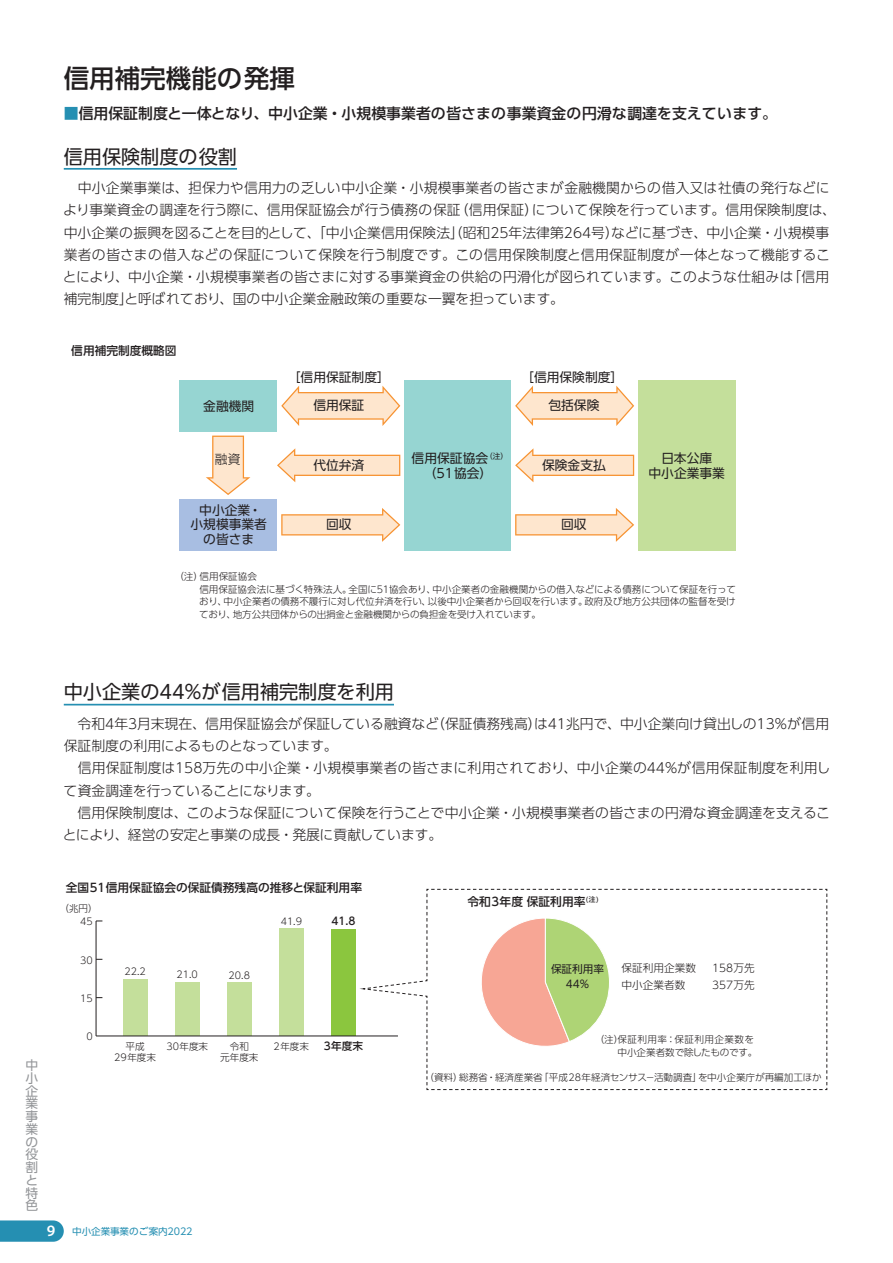
<style>
.page{position:relative;width:893px;height:1263px;background:#fff}
.page>*{position:absolute;margin:0;border:0;box-sizing:border-box;transform-origin:0 0}
.t1{font:500 25.5px "UD Shin Go Pro";color:#231f20}
.t2{font:19.2px "UD Shin Go Pro";color:#231f20}
.t3{font:600 15.9px "Myriad Pro";color:#fff}
.t4{font:500 14.85px "UD Shin Go Pro";color:#231f20}
.t5{font:300 13.8px/22.4px "UD Shin Go Pro";color:#231f20}
.t6{font:12.75px/14.9px "UD Shin Go Pro";color:#231f20;text-align:center}
.t7{font:12.75px/12.8px "UD Shin Go Pro";color:#939598;text-align:justify}
.t8{font:300 12.75px "UD Shin Go Pro";color:#231f20}
.t9{font:500 11.7px "UD Shin Go Pro";color:#231f20}
.t10{font:300 10.65px "UD Shin Go Pro";color:#231f20}
.t11{font:10.65px/14.9px "UD Shin Go Pro";color:#231f20;text-align:center}
.t12{font:500 10.65px "UD Shin Go Pro";color:#231f20}
.t13{font:300 9.6px/12.8px "UD Shin Go Pro";letter-spacing:-.005em;color:#231f20}
.t14{font:9.6px "UD Shin Go Pro";letter-spacing:-.01em;color:#258fb2}
.s1{color:#258fb2}
</style>
<div class="page">
<svg style="left:0;top:1220px;width:64px;height:22px"></svg>
<hr style="left:64px;top:168px;width:173px;height:2px;background:#258fb2">
<hr style="left:64px;top:704px;width:330px;height:1px;background:#258fb2">
<div style="left:123px;top:979px;width:24px;height:57px;background:#c4df9b"></div>
<div style="left:175px;top:982px;width:24px;height:54px;background:#c4df9b"></div>
<div style="left:227px;top:983px;width:24px;height:53px;background:#c4df9b"></div>
<div style="left:279px;top:929px;width:24px;height:107px;background:#c4df9b"></div>
<div style="left:331px;top:929px;width:25px;height:107px;background:#8bc63e"></div>
<svg style="left:358px;top:889px;width:469px;height:201px"></svg>
<hr style="left:96px;top:1036px;width:302px;height:1px;background:#231f20">
<hr style="left:96px;top:921px;width:1px;height:115px;background:#231f20">
<svg style="left:206px;top:436px;width:44px;height:59px"></svg>
<div style="left:405px;top:380px;width:106px;height:170px;background:#96d5d2"></div>
<div style="left:638px;top:380px;width:98px;height:170px;background:#c4df9b"></div>
<div style="left:179px;top:380px;width:98px;height:51px;background:#96d5d2"></div>
<svg style="left:281px;top:386px;width:119px;height:40px"></svg>
<svg style="left:281px;top:508px;width:119px;height:34px"></svg>
<svg style="left:277px;top:448px;width:123px;height:34px"></svg>
<svg style="left:515px;top:386px;width:119px;height:40px"></svg>
<svg style="left:515px;top:508px;width:119px;height:34px"></svg>
<svg style="left:515px;top:448px;width:119px;height:34px"></svg>
<div style="left:179px;top:499px;width:98px;height:51px;background:#a8bee2"></div>
<h1 class="t1" style="left:64px;top:58px;width:233px">信用補完機能の発揮</h1>
<p class="t4" style="left:64px;top:102px;width:715px"><span class="s1">■</span>信用保証制度と一体となり、中小企業・小規模事業者の皆さまの事業資金の円滑な調達を支えています。</p>
<h2 class="t2" style="left:64px;top:141px;width:175px">信用保険制度の役割</h2>
<p class="t5" style="left:63px;top:176px;width:775px">　中小企業事業は、担保力や信用力の乏しい中小企業・小規模事業者の皆さまが金融機関からの借入又は社債の発行などにより事業資金の調達を行う際に、信用保証協会が行う債務の保証（信用保証）について保険を行っています。信用保険制度は、中小企業の振興を図ることを目的として、「中小企業信用保険法」（昭和25年法律第264号）などに基づき、中小企業・小規模事業者の皆さまの借入などの保証について保険を行う制度です。この信用保険制度と信用保証制度が一体となって機能することにより、中小企業・小規模事業者の皆さまに対する事業資金の供給の円滑化が図られています。このような仕組みは「信用補完制度」と呼ばれており、国の中小企業金融政策の重要な一翼を担っています。</p>
<p class="t9" style="left:71px;top:341px;width:107px">信用補完制度概略図</p>
<p class="t6" style="left:288px;top:369px;width:104px">［信用保証制度］</p>
<p class="t6" style="left:521px;top:369px;width:104px">［信用保険制度］</p>
<p class="t6" style="left:203px;top:398px;width:53px">金融機関</p>
<p class="t6" style="left:313px;top:397px;width:53px">信用保証</p>
<p class="t6" style="left:548px;top:397px;width:53px">包括保険</p>
<p class="t8" style="left:215px;top:448px;width:27px">融資</p>
<p class="t6" style="left:313px;top:457px;width:53px">代位弁済</p>
<p class="t6" style="left:412px;top:450px;width:98px">信用保証協会<sup>（注）</sup>（51協会）</p>
<p class="t6" style="left:542px;top:457px;width:65px">保険金支払</p>
<p class="t6" style="left:648px;top:450px;width:78px">日本公庫<br>中小企業事業</p>
<p class="t6" style="left:191px;top:502px;width:78px">中小企業・小規模事業者の皆さま</p>
<p class="t13" style="left:199px;top:569px;width:538px;text-indent:-25px">（注）信用保証協会<br>信用保証協会法に基づく特殊法人。全国に51協会あり、中小企業者の金融機関からの借入などによる債務について保証を行っており、中小企業者の債務不履行に対し代位弁済を行い、以後中小企業者から回収を行います。政府及び地方公共団体の監督を受けており、地方公共団体からの出捐金と金融機関からの負担金を受け入れています。</p>
<p class="t6" style="left:326px;top:517px;width:27px">回収</p>
<p class="t6" style="left:561px;top:517px;width:27px">回収</p>
<h2 class="t2" style="left:64px;top:676px;width:332px">中小企業の44％が信用補完制度を利用</h2>
<p class="t5" style="left:63px;top:712px;width:769px">　令和4年3月末現在、信用保証協会が保証している融資など（保証債務残高）は41兆円で、中小企業向け貸出しの13%が信用保証制度の利用によるものとなっています。<br>　信用保証制度は158万先の中小企業・小規模事業者の皆さまに利用されており、中小企業の44%が信用保証制度を利用して資金調達を行っていることになります。<br>　信用保険制度は、このような保証について保険を行うことで中小企業・小規模事業者の皆さまの円滑な資金調達を支えることにより、経営の安定と事業の成長・発展に貢献しています。</p>
<p class="t9" style="left:66px;top:878px;width:298px">全国51信用保証協会の保証債務残高の推移と保証利用率</p>
<p class="t13" style="left:59px;top:902px;width:40px">（兆円）</p>
<p class="t13" style="left:80px;top:915px;width:14px">45</p>
<p class="t13" style="left:80px;top:953px;width:14px">30</p>
<p class="t13" style="left:80px;top:992px;width:14px">15</p>
<p class="t13" style="left:125px;top:964px;width:23px">22.2</p>
<p class="t13" style="left:177px;top:968px;width:23px">21.0</p>
<p class="t13" style="left:229px;top:968px;width:23px">20.8</p>
<p class="t13" style="left:281px;top:914px;width:23px">41.9</p>
<p class="t12" style="left:331px;top:912px;width:26px">41.8</p>
<p class="t7" style="left:26px;top:1058px;width:14px">中小企業事業の役割と特色</p>
<p class="t3" style="left:47px;top:1221px;width:10px">9</p>
<p class="t13" style="left:86px;top:1030px;width:8px">0</p>
<p class="t13" style="left:126px;top:1039px;width:21px">平成</p>
<p class="t13" style="left:274px;top:1039px;width:37px">2年度末</p>
<p class="t13" style="left:114px;top:1051px;width:43px">29年度末</p>
<p class="t13" style="left:166px;top:1039px;width:43px">30年度末</p>
<p class="t13" style="left:220px;top:1040px;width:40px;line-height:11.7px;text-align:center">令和<br>元年度末</p>
<p class="t12" style="left:324px;top:1037px;width:41px">3年度末</p>
<p class="t14" style="left:72px;top:1223px;width:122px">中小企業事業のご案内2022</p>
<p class="t9" style="left:467px;top:892px;width:133px">令和3年度 保証利用率<sup>(注)</sup></p>
<p class="t11" style="left:551px;top:961px;width:55px">保証利用率<br>44％</p>
<p class="t10" style="left:622px;top:960px;width:76px">保証利用企業数</p>
<p class="t10" style="left:712px;top:960px;width:44px">158万先</p>
<p class="t10" style="left:622px;top:977px;width:65px">中小企業者数</p>
<p class="t10" style="left:712px;top:977px;width:44px">357万先</p>
<p class="t13" style="left:617px;top:1033px;width:141px;text-indent:-23px">（注）保証利用率：保証利用企業数を中小企業者数で除したものです。</p>
<p class="t13" style="left:424px;top:1071px;width:399px">（資料）総務省・経済産業省「平成28年経済センサス－活動調査」を中小企業庁が再編加工ほか</p>
</div>
